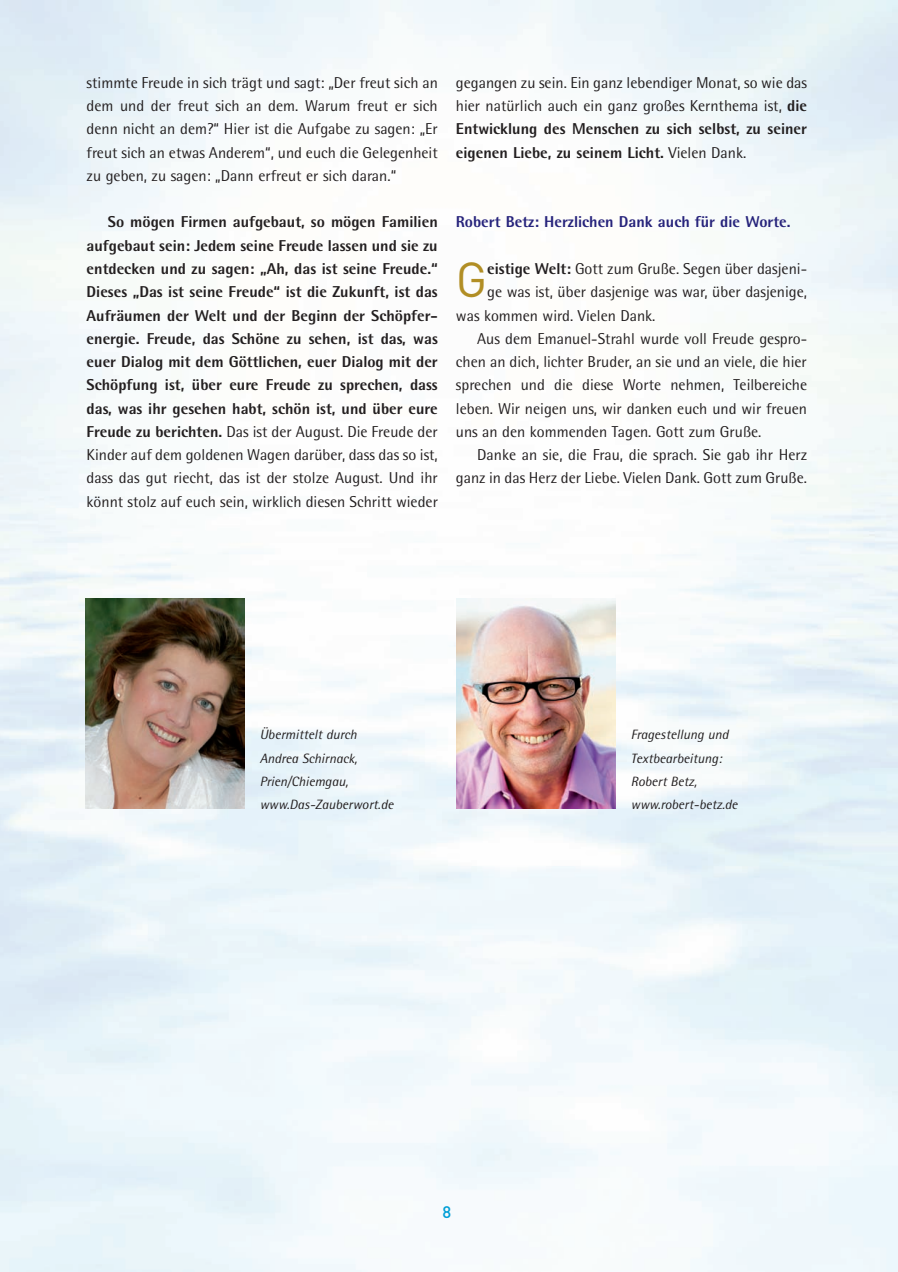
<style>
.page{position:relative;width:898px;height:1272px;background:#fff}
.page>*{position:absolute;margin:0;border:0;box-sizing:border-box;transform-origin:0 0}
.t1{font:48.45px "DIN";color:#b18e25}
.t2{font:500 16.5px "DIN";color:#009ed6}
.t3{font:15.75px/23.2px "Rotis Semi Sans";color:#231f20;text-align:justify}
.t4{font:800 15.75px/23.2px "Rotis Semi Sans";color:#231f20;text-align:justify}
.t5{font:800 15.75px "Rotis Semi Sans";color:#26237b}
.t6{font:italic 13.5px/23.2px "Rotis Semi Sans";color:#231f20}
.s1{font-weight:400}
.s2{font-weight:800}
</style>
<div class="page">
<img style="left:0;top:0;width:897px;height:1271px">
<img style="left:85px;top:599px;width:159px;height:210px">
<img style="left:456px;top:599px;width:159px;height:210px">
<p class="t3" style="left:87px;top:73px;width:352px">stimmte Freude in sich trägt und sagt: „Der freut sich an dem und der freut sich an dem. Warum freut er sich denn nicht an dem?“ Hier ist die Aufgabe zu sagen: „Er freut sich an etwas Anderem“, und euch die Gelegenheit zu geben, zu sagen: „Dann erfreut er sich daran.“</p>
<p class="t4" style="left:87px;top:212px;width:352px;text-indent:21px">So mögen Firmen aufgebaut, so mögen Familien aufgebaut sein: Jedem seine Freude lassen und sie zu entdecken und zu sagen: „Ah, das ist seine Freude.“ Dieses „Das ist seine Freude“ ist die Zukunft, ist das Aufräumen der Welt und der Beginn der Schöpfer&shy;energie. Freude, das Schöne zu sehen, ist das, was euer Dialog mit dem Göttlichen, euer Dialog mit der Schöpfung ist, über eure Freude zu sprechen, dass das, was ihr gesehen habt, schön ist, und über eure Freude zu berichten. <span class="s1">Das ist der August. Die Freude der Kinder auf dem goldenen Wagen darüber, dass das so ist, dass das gut riecht, das ist der stolze August. Und ihr könnt stolz auf euch sein, wirklich diesen Schritt wieder</span></p>
<p class="t3" style="left:455px;top:72px;width:352px">gegangen zu sein. Ein ganz lebendiger Monat, so wie das hier natürlich auch ein ganz großes Kernthema ist, <span class="s2">die Entwicklung des Menschen zu sich selbst, zu seiner eigenen Liebe, zu seinem Licht.</span> Vielen Dank.</p>
<p class="t5" style="left:455px;top:216px;width:336px">Robert Betz: Herzlichen Dank auch für die Worte.</p>
<h1 class="t1" style="left:455px;top:263px;width:33px">G</h1>
<p class="t3" style="left:487px;top:259px;width:321px"><span class="s2">eistige Welt:</span> Gott zum Gruße. Segen über dasjeni-</p>
<p class="t3" style="left:487px;top:282px;width:321px">ge was ist, über dasjenige was war, über dasjenige,</p>
<p class="t3" style="left:455px;top:305px;width:201px">was kommen wird. Vielen Dank.</p>
<p class="t3" style="left:477px;top:328px;width:331px">Aus dem Emanuel-Strahl wurde voll Freude gespro-</p>
<p class="t3" style="left:455px;top:352px;width:352px">chen an dich, lichter Bruder, an sie und an viele, die hier</p>
<p class="t3" style="left:455px;top:375px;width:352px">sprechen und die diese Worte nehmen, Teilbereiche</p>
<p class="t3" style="left:455px;top:398px;width:352px">leben. Wir neigen uns, wir danken euch und wir freuen</p>
<p class="t3" style="left:455px;top:421px;width:307px">uns an den kommenden Tagen. Gott zum Gruße.</p>
<p class="t3" style="left:477px;top:444px;width:331px">Danke an sie, die Frau, die sprach. Sie gab ihr Herz</p>
<p class="t3" style="left:455px;top:468px;width:352px">ganz in das Herz der Liebe. Vielen Dank. Gott zum Gruße.</p>
<p class="t6" style="left:259px;top:724px;width:135px">Übermittelt durch<br>Andrea Schirnack,<br>Prien/Chiemgau, www.Das-Zauberwort.de</p>
<p class="t6" style="left:630px;top:724px;width:108px">Fragestellung und<br>Textbearbeitung:<br>Robert Betz, www.robert-betz.de</p>
<p class="t2" style="left:442px;top:1206px;width:10px">8</p>
</div>
